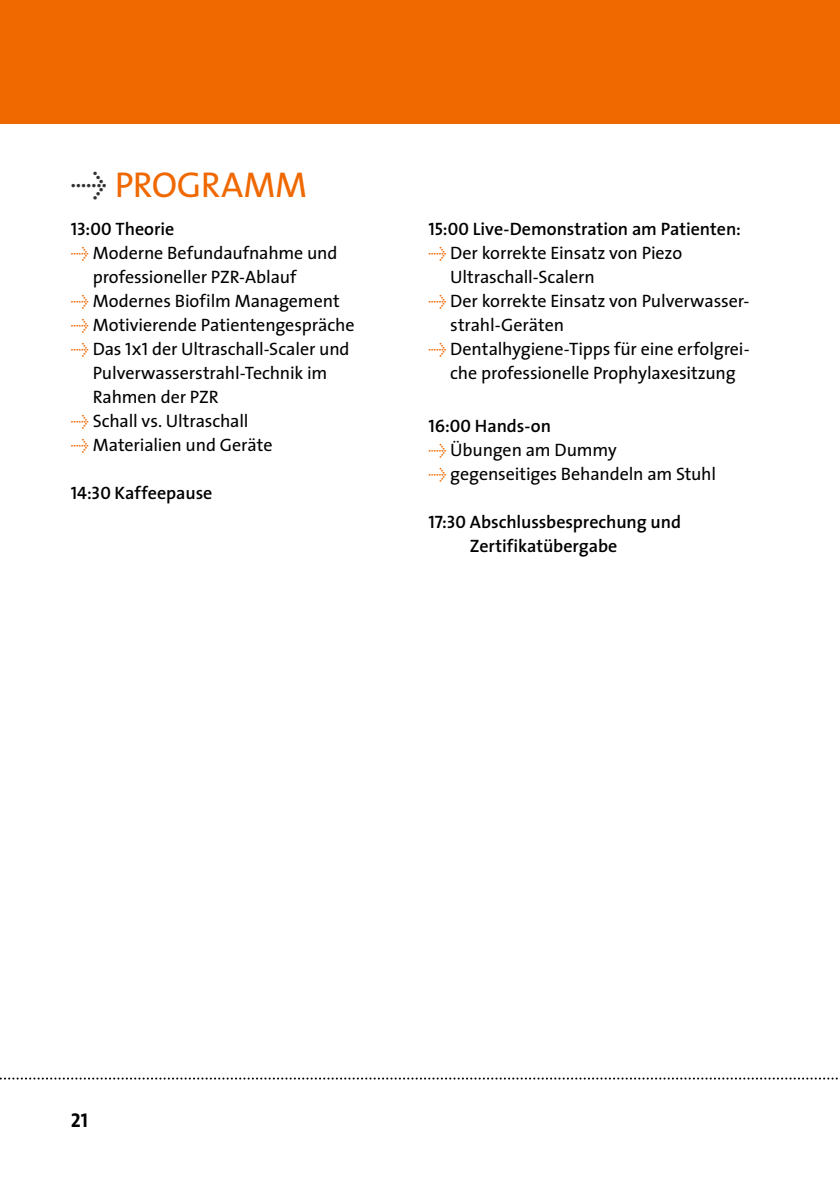
<style>
.page{position:relative;width:840px;height:1191px;background:#fff}
.page>*{position:absolute;margin:0;border:0;box-sizing:border-box;transform-origin:0 0}
.t1{font:36px "The Sans";letter-spacing:-.015em;color:#ef6800}
.t2{font:20px "The Sans Bold Caps";color:#000}
.t3{font:18px/24px "The Sans";letter-spacing:-.005em;color:#000}
.t4{font:600 18px/24px "The Sans";color:#000}
.s1{font-family:"The Sans Expert";color:#333231}
.s2{font-family:"The Sans Semi Bold Caps";font-weight:400}
.s3{font-family:"The Sans Expert";color:#ef6800}
.s4{font-family:"The Sans Caps"}
.s5{font-family:"The Sans Semi Bold Caps"}
.s6{font-weight:600}
</style>
<div class="page">
<svg style="left:0;top:1077px;width:838px;height:2px"></svg>
<div style="left:0;top:0;width:839px;height:124px;background:#ef6800"></div>
<h1 class="t1" style="left:71px;top:162px;width:238px"><span class="s1">Û</span> PROGRAMM</h1>
<p class="t4" style="left:71px;top:217px;width:105px"><span class="s2">13:00</span> Theorie</p>
<p class="t3" style="left:71px;top:241px;width:268px"><span class="s3">Û</span> Moderne Befundaufnahme und</p>
<p class="t3" style="left:93px;top:265px;width:205px">professioneller PZR-Ablauf</p>
<p class="t3" style="left:71px;top:289px;width:270px"><span class="s3">Û</span> Modernes Biofilm Management</p>
<p class="t3" style="left:71px;top:313px;width:285px"><span class="s3">Û</span> Motivierende Patientengespräche</p>
<p class="t3" style="left:71px;top:337px;width:280px"><span class="s3">Û</span> Das <span class="s4">1x1</span> der Ultraschall-Scaler und</p>
<p class="t3" style="left:93px;top:361px;width:236px">Pulverwasserstrahl-Technik im</p>
<p class="t3" style="left:93px;top:385px;width:127px">Rahmen der PZR</p>
<p class="t3" style="left:71px;top:409px;width:179px"><span class="s3">Û</span> Schall vs. Ultraschall</p>
<p class="t3" style="left:71px;top:433px;width:203px"><span class="s3">Û</span> Materialien und Geräte</p>
<p class="t4" style="left:71px;top:481px;width:143px"><span class="s2">14:30</span> Kaffeepause</p>
<p class="t4" style="left:428px;top:217px;width:314px"><span class="s2">15:00</span> Live-Demonstration am Patienten:</p>
<p class="t3" style="left:428px;top:241px;width:255px"><span class="s3">Û</span> Der korrekte Einsatz von Piezo</p>
<p class="t3" style="left:450px;top:265px;width:146px">Ultraschall-Scalern</p>
<p class="t3" style="left:428px;top:289px;width:322px"><span class="s3">Û</span> Der korrekte Einsatz von Pulverwasser-</p>
<p class="t3" style="left:450px;top:313px;width:115px">strahl-Geräten</p>
<p class="t3" style="left:428px;top:337px;width:322px"><span class="s3">Û</span> Dentalhygiene-Tipps für eine erfolgrei-</p>
<p class="t3" style="left:450px;top:361px;width:287px">che professionelle Prophylaxesitzung</p>
<p class="t3" style="left:428px;top:414px;width:289px"><span class="s5">16:00</span> <span class="s6">Hands-on<br></span><span class="s3">Û</span> Übungen am Dummy<br><span class="s3">Û</span> gegenseitiges Behandeln am Stuhl</p>
<p class="t4" style="left:469px;top:510px;width:212px;text-indent:-41px"><span class="s2">17:30</span> Abschlussbesprechung und<br>Zertifikatübergabe</p>
<p class="t2" style="left:71px;top:1107px;width:19px">21</p>
</div>
